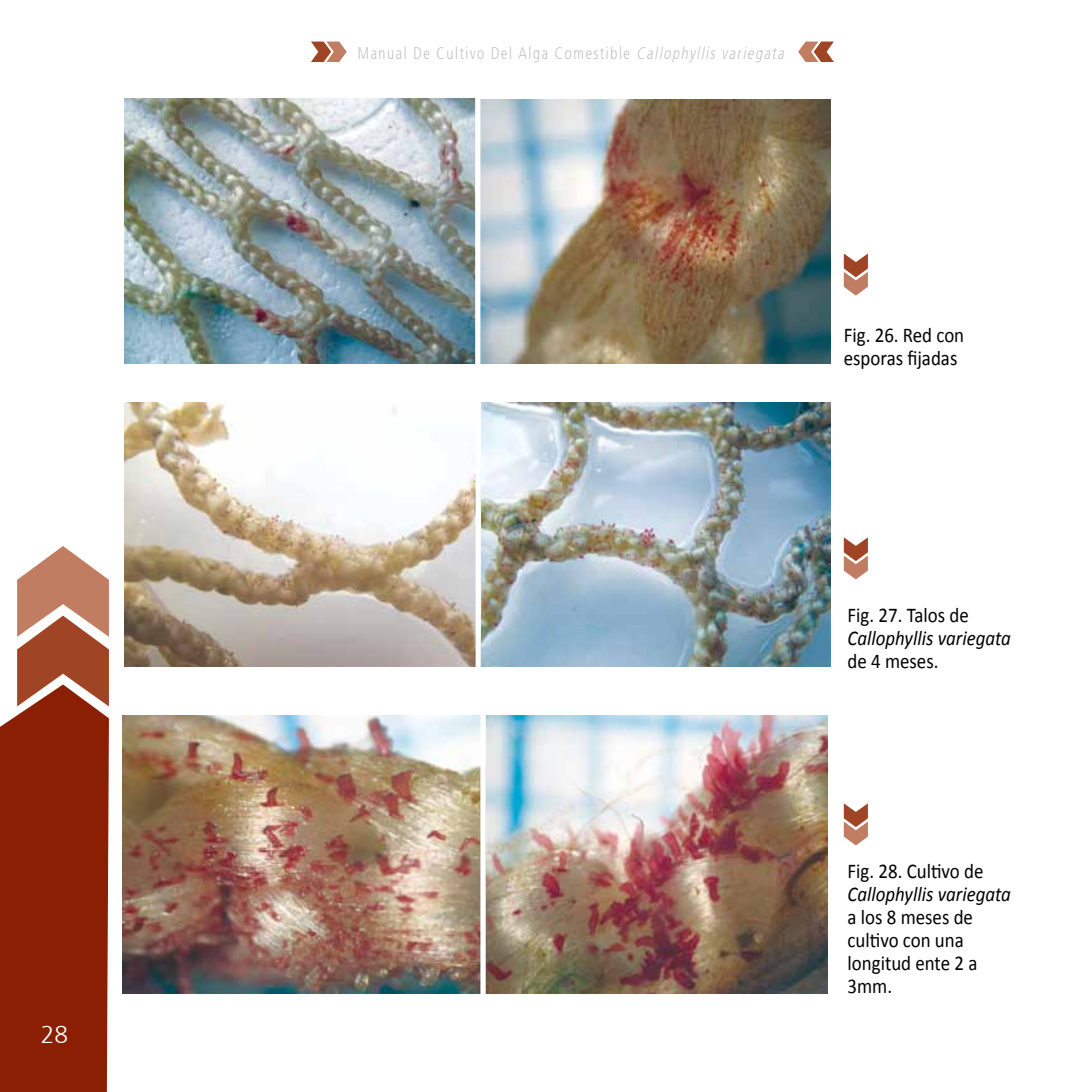
<style>
.page{position:relative;width:1092px;height:1092px;background:#fff}
.page>*{position:absolute;margin:0;border:0;box-sizing:border-box;transform-origin:0 0}
.t1{font:300 24.5px "Frutiger 45";color:#fff}
.t2{font:21px/23.1px "Calibri";color:#000;scale:.9 1}
.t3{font:italic 21px "Calibri";color:#000;scale:.9 1}
.t4{font:300 16.8px "Frutiger 45";letter-spacing:.13em;color:#bcbec0;scale:.75 1}
.s1{font-style:italic}
</style>
<div class="page">
<svg style="left:0;top:546px;width:109px;height:545px;background:#9e452c"></svg>
<svg style="left:311px;top:42px;width:35px;height:20px"></svg>
<svg style="left:798px;top:42px;width:35px;height:20px"></svg>
<img style="left:123px;top:715px;width:704px;height:278px">
<img style="left:481px;top:402px;width:349px;height:264px">
<img style="left:480px;top:100px;width:350px;height:263px">
<img style="left:124px;top:98px;width:351px;height:265px">
<svg style="left:843px;top:253px;width:24px;height:42px"></svg>
<img style="left:124px;top:402px;width:351px;height:264px">
<svg style="left:843px;top:537px;width:24px;height:42px"></svg>
<div style="left:480px;top:702px;width:5px;height:307px;background:#fff"></div>
<svg style="left:843px;top:803px;width:24px;height:42px"></svg>
<p class="t1" style="left:41px;top:1020px;width:29px">28</p>
<p class="t4" style="left:358px;top:43px;width:574px">Manual De Cultivo Del Alga Comestible <span class="s1">Callophyllis variegata</span></p>
<p class="t2" style="left:843px;top:323px;width:135px">Fig. 26. Red con esporas fijadas</p>
<p class="t2" style="left:847px;top:603px;width:136px">Fig. 27. Talos de</p>
<p class="t3" style="left:847px;top:623px;width:183px">Callophyllis variegata</p>
<p class="t2" style="left:847px;top:649px;width:103px">de 4 meses.</p>
<p class="t2" style="left:847px;top:859px;width:153px">Fig. 28. Cultivo de</p>
<p class="t3" style="left:847px;top:879px;width:183px">Callophyllis variegata</p>
<p class="t2" style="left:847px;top:905px;width:146px">a los 8 meses de cultivo con una longitud ente 2 a<br>3mm.</p>
</div>
